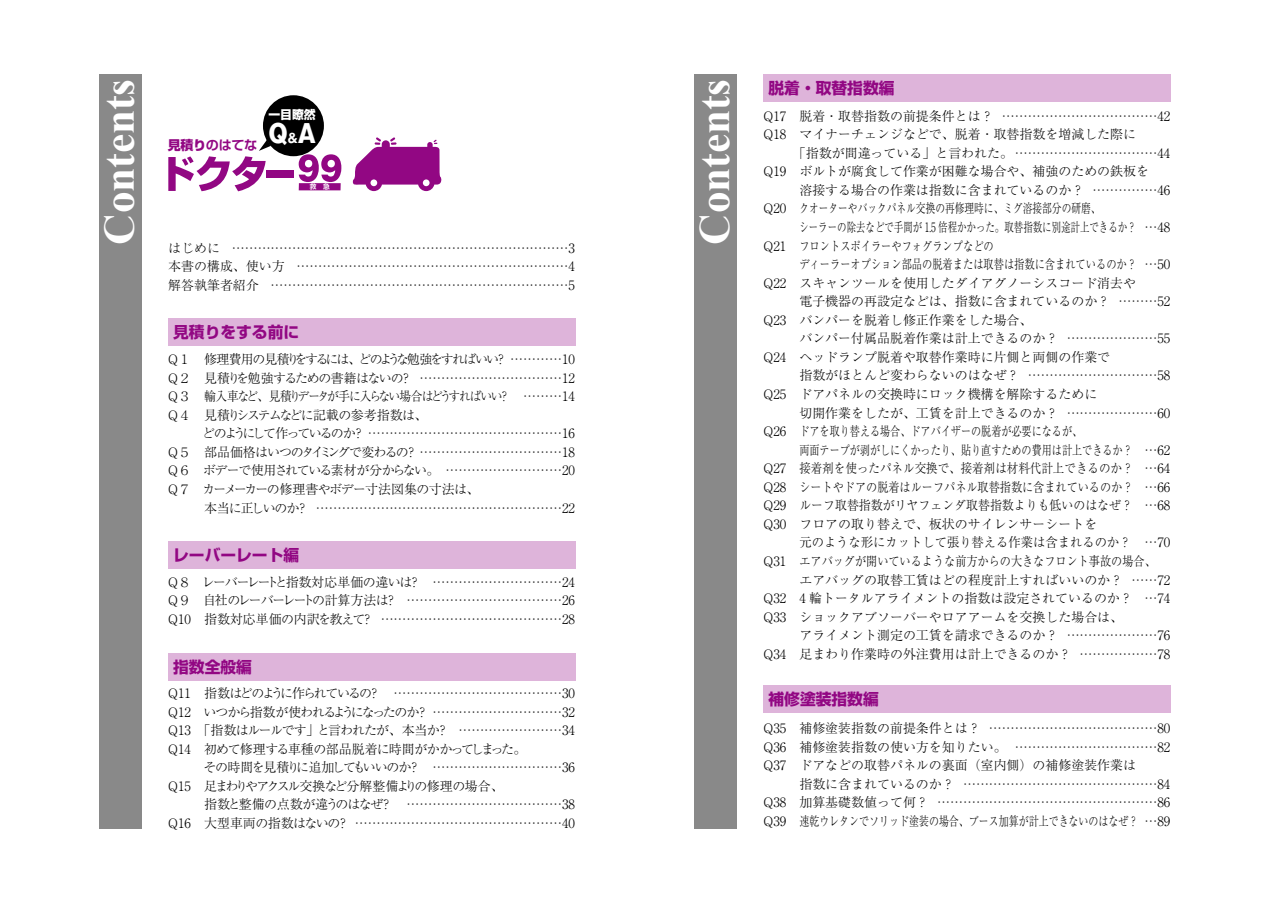
<style>
.page{position:relative;width:1270px;height:903px;background:#fff}
.page>*{position:absolute;margin:0;border:0;box-sizing:border-box;transform-origin:0 0}
.t1{font:700 43.23px "Times New Roman";color:#fff}
.t2{font:800 24.85px "Gothic MB101 Pro";color:#fff;scale:.9 1}
.t3{font:700 15.75px "Shin Go Pro";color:#920783}
.t4{font:700 13.12px "Shin Go Pro De";color:#920783}
.t5{font:300 12.95px/18.6px "Ryumin Pro";color:#000;text-align:justify}
.t6{font:300 12.95px/18.6px "Ryumin Pro";letter-spacing:-.1em;color:#000}
.t7{font:300 12.95px "Ryumin Pro";color:#000;scale:.86 1}
.t8{font:300 12.95px "Ryumin Pro";color:#000;scale:.78 1}
.t9{font:300 12.95px "Ryumin Pro";color:#000;scale:.79 1}
.t10{font:300 12.95px "Ryumin Pro";letter-spacing:-.095em;color:#000}
.t11{font:300 12.95px/18.6px "Ryumin Pro";letter-spacing:-.06em;color:#000}
.t12{font:300 12.95px "Ryumin Pro";letter-spacing:-.055em;color:#000}
.t13{font:300 12.95px "Ryumin Pro";color:#000;scale:.73 1}
.t14{font:300 12.95px "Ryumin Pro";color:#000;scale:.75 1}
.t15{font:300 12.95px "Ryumin Pro";letter-spacing:-.035em;color:#000}
.t16{font:300 12.95px "Ryumin Pro";color:#000;scale:.89 1}
.t17{font:300 12.95px "Ryumin Pro";color:#000;scale:.92 1}
.t18{font:300 12.95px "Ryumin Pro";color:#000;scale:.95 1}
.t19{font:300 12.95px "Ryumin Pro";letter-spacing:-.08em;color:#000}
.t20{font:300 12.95px "Ryumin Pro";letter-spacing:-.15em;color:#000}
.t21{font:800 11.9px "Shin Go Pro";color:#fff}
.t22{font:700 6.65px "Shin Go Pro De";color:#fff}
.s1{font-family:"Shin Go Pro";font-weight:800}
.s2{font-size:12.42px}
</style>
<div class="page">
<div style="left:99px;top:74px;width:42px;height:754px;background:#898989"></div>
<div style="left:168px;top:318px;width:407px;height:27px;background:#deb4da"></div>
<div style="left:168px;top:541px;width:407px;height:28px;background:#deb4da"></div>
<div style="left:168px;top:653px;width:407px;height:28px;background:#deb4da"></div>
<div style="left:263px;top:95px;width:61px;height:61px;background:#000;border-radius:50%"></div>
<svg style="left:168px;top:140px;width:103px;height:51px"></svg>
<div style="left:266px;top:170px;width:28px;height:8px;background:#920783"></div>
<svg style="left:299px;top:154px;width:43px;height:28px"></svg>
<div style="left:299px;top:183px;width:42px;height:7px;background:#920783"></div>
<svg style="left:353px;top:137px;width:89px;height:54px"></svg>
<div style="left:694px;top:74px;width:43px;height:754px;background:#898989"></div>
<div style="left:764px;top:74px;width:407px;height:28px;background:#deb4da"></div>
<div style="left:764px;top:685px;width:407px;height:27px;background:#deb4da"></div>
<h1 class="t1" style="left:89px;top:245px;width:167px;rotate:-90deg">Contents</h1>
<p class="t4" style="left:168px;top:134px;width:91px"><span class="s1">見積り</span>のはてな</p>
<p class="t21" style="left:268px;top:105px;width:49px">一目瞭然</p>
<h2 class="t2" style="left:268px;top:112px;width:54px">Q<span class="s2">&amp;</span>A</h2>
<p class="t22" style="left:310px;top:181px;width:22px">救　急</p>
<p class="t5" style="left:168px;top:237px;width:118px;text-align:left">はじめに<br>本書の構成、使い方解答執筆者紹介</p>
<p class="t5" style="left:232px;top:237px;width:345px;text-align:right">……………………………………………………………………3 ………………………………………………………4 ……………………………………………………………5</p>
<p class="t3" style="left:173px;top:319px;width:127px">見積りをする前に</p>
<p class="t5" style="left:168px;top:349px;width:24px">Q１<br>Q２<br>Q３<br>Q４</p>
<p class="t5" style="left:168px;top:442px;width:24px">Q５<br>Q６<br>Q７</p>
<p class="t6" style="left:202px;top:349px;width:375px">修理費用の見積りをするには、どのような勉強をすればいい？ …………10見積りを勉強するための書籍はないの？<br>輸入車など、見積りデータが手に入らない場合はどうすればいい？<br>見積りシステムなどに記載の参考指数は、<br>どのようにして作っているのか？ ………………………………………16部品価格はいつのタイミングで変わるの？……………………………18ボデーで使用されている素材が分からない。<br>カーメーカーの修理書やボデー寸法図集の寸法は、<br>本当に正しいのか？</p>
<p class="t5" style="left:420px;top:367px;width:157px;text-align:right">……………………………12 ………14</p>
<p class="t5" style="left:445px;top:460px;width:131px">………………………20</p>
<p class="t5" style="left:316px;top:497px;width:261px">…………………………………………………22</p>
<p class="t3" style="left:173px;top:543px;width:127px">レーバーレート編</p>
<p class="t5" style="left:168px;top:572px;width:24px">Q８<br>Q９<br>Q10</p>
<p class="t11" style="left:202px;top:572px;width:221px">レーバーレートと指数対応単価の違いは？自社のレーバーレートの計算方法は？<br>指数対応単価の内訳を教えて？</p>
<p class="t5" style="left:381px;top:571px;width:196px;text-align:right">…………………………24 ………………………………26 ……………………………………28</p>
<p class="t3" style="left:173px;top:655px;width:80px">指数全般編</p>
<p class="t5" style="left:168px;top:683px;width:24px">Q11<br>Q12<br>Q13<br>Q14</p>
<p class="t5" style="left:168px;top:776px;width:24px">Q15</p>
<p class="t5" style="left:168px;top:813px;width:24px">Q16</p>
<p class="t20" style="left:204px;top:683px;width:178px">指数はどのように作られているの？</p>
<p class="t10" style="left:203px;top:702px;width:373px">いつから指数が使われるようになったのか？ …………………………32</p>
<p class="t19" style="left:198px;top:720px;width:253px">「指数はルールです」と言われたが、本当か？</p>
<p class="t12" style="left:204px;top:739px;width:324px">初めて修理する車種の部品脱着に時間がかかってしまった。</p>
<p class="t10" style="left:203px;top:757px;width:219px">その時間を見積りに追加してもいいのか？</p>
<p class="t6" style="left:204px;top:776px;width:301px">足まわりやアクスル交換など分解整備よりの修理の場合、</p>
<p class="t12" style="left:204px;top:794px;width:190px">指数と整備の点数が違うのはなぜ？</p>
<p class="t15" style="left:204px;top:813px;width:372px">大型車両の指数はないの？ …………………………………………40</p>
<p class="t5" style="left:394px;top:683px;width:183px">…………………………………30</p>
<p class="t5" style="left:458px;top:720px;width:118px">……………………34</p>
<p class="t5" style="left:432px;top:757px;width:144px">…………………………36</p>
<p class="t5" style="left:407px;top:794px;width:170px">………………………………38</p>
<h1 class="t1" style="left:685px;top:245px;width:167px;rotate:-90deg">Contents</h1>
<p class="t3" style="left:769px;top:76px;width:127px">脱着・取替指数編</p>
<p class="t5" style="left:763px;top:106px;width:24px">Q17<br>Q18</p>
<p class="t5" style="left:763px;top:161px;width:24px">Q19</p>
<p class="t5" style="left:763px;top:198px;width:24px">Q20</p>
<p class="t5" style="left:763px;top:235px;width:24px">Q21</p>
<p class="t5" style="left:763px;top:272px;width:24px">Q22</p>
<p class="t5" style="left:763px;top:310px;width:24px">Q23</p>
<p class="t5" style="left:763px;top:347px;width:24px">Q24</p>
<p class="t5" style="left:763px;top:384px;width:24px">Q25</p>
<p class="t5" style="left:763px;top:421px;width:24px">Q26</p>
<p class="t5" style="left:763px;top:458px;width:24px">Q27<br>Q28<br>Q29<br>Q30</p>
<p class="t5" style="left:763px;top:551px;width:24px">Q31</p>
<p class="t5" style="left:763px;top:588px;width:24px">Q32<br>Q33</p>
<p class="t5" style="left:763px;top:643px;width:24px">Q34</p>
<p class="t5" style="left:799px;top:106px;width:196px">脱着・取替指数の前提条件とは？</p>
<p class="t5" style="left:799px;top:124px;width:338px">マイナーチェンジなどで、脱着・取替指数を増減した際に</p>
<p class="t5" style="left:793px;top:143px;width:379px">「指数が間違っている」と言われた。……………………………44</p>
<p class="t5" style="left:799px;top:161px;width:351px">ボルトが腐食して作業が困難な場合や、補強のための鉄板を</p>
<p class="t5" style="left:799px;top:180px;width:286px">溶接する場合の作業は指数に含まれているのか？</p>
<p class="t14" style="left:799px;top:198px;width:403px">クオーターやバックパネル交換の再修理時に、ミグ溶接部分の研磨、</p>
<p class="t13" style="left:799px;top:217px;width:464px">シーラーの除去などで手間が 1.5 倍程かかった。取替指数に別途計上できるか？</p>
<p class="t9" style="left:799px;top:235px;width:248px">フロントスポイラーやフォグランプなどの</p>
<p class="t9" style="left:799px;top:254px;width:429px">ディーラーオプション部品の脱着または取替は指数に含まれているのか？</p>
<p class="t5" style="left:799px;top:272px;width:338px">スキャンツールを使用したダイアグノーシスコード消去や</p>
<p class="t5" style="left:799px;top:291px;width:312px">電子機器の再設定などは、指数に含まれているのか？</p>
<p class="t5" style="left:799px;top:310px;width:235px">バンパーを脱着し修正作業をした場合、</p>
<p class="t5" style="left:799px;top:328px;width:260px">バンパー付属品脱着作業は計上できるのか？</p>
<p class="t5" style="left:799px;top:347px;width:312px">ヘッドランプ脱着や取替作業時に片側と両側の作業で</p>
<p class="t5" style="left:799px;top:365px;width:222px">指数がほとんど変わらないのはなぜ？</p>
<p class="t5" style="left:799px;top:384px;width:299px">ドアパネルの交換時にロック機構を解除するために</p>
<p class="t5" style="left:799px;top:402px;width:260px">切開作業をしたが、工賃を計上できるのか？</p>
<p class="t8" style="left:799px;top:421px;width:364px">ドアを取り替える場合、ドアバイザーの脱着が必要になるが、</p>
<p class="t8" style="left:799px;top:440px;width:429px">両面テープが剥がしにくかったり、貼り直すための費用は計上できるか？</p>
<p class="t16" style="left:799px;top:458px;width:377px">接着剤を使ったパネル交換で、接着剤は材料代計上できるのか？</p>
<p class="t7" style="left:799px;top:477px;width:390px">シートやドアの脱着はルーフパネル取替指数に含まれているのか？</p>
<p class="t17" style="left:799px;top:495px;width:364px">ルーフ取替指数がリヤフェンダ取替指数よりも低いのはなぜ？</p>
<p class="t5" style="left:799px;top:514px;width:299px">フロアの取り替えで、板状のサイレンサーシートを</p>
<p class="t18" style="left:799px;top:532px;width:351px">元のような形にカットして張り替える作業は含まれるのか？</p>
<p class="t7" style="left:799px;top:551px;width:416px">エアバッグが開いているような前方からの大きなフロント事故の場合、</p>
<p class="t5" style="left:799px;top:569px;width:325px">エアバッグの取替工賃はどの程度計上すればいいのか？</p>
<p class="t5" style="left:799px;top:588px;width:335px">4 輪トータルアライメントの指数は設定されているのか？</p>
<p class="t5" style="left:799px;top:606px;width:325px">ショックアブソーバーやロアアームを交換した場合は、</p>
<p class="t5" style="left:799px;top:625px;width:260px">アライメント測定の工賃を請求できるのか？</p>
<p class="t5" style="left:799px;top:643px;width:273px">足まわり作業時の外注費用は計上できるのか？</p>
<p class="t5" style="left:1002px;top:106px;width:170px">………………………………42</p>
<p class="t5" style="left:1093px;top:180px;width:79px">……………46</p>
<p class="t5" style="left:1144px;top:217px;width:27px">…48</p>
<p class="t5" style="left:1144px;top:254px;width:27px">…50</p>
<p class="t5" style="left:1118px;top:291px;width:53px">………52</p>
<p class="t5" style="left:1067px;top:328px;width:105px">…………………55</p>
<p class="t5" style="left:1028px;top:365px;width:144px">…………………………58</p>
<p class="t5" style="left:1067px;top:402px;width:105px">…………………60</p>
<p class="t5" style="left:1144px;top:439px;width:27px">…62 …64 …66 …68</p>
<p class="t5" style="left:1144px;top:532px;width:27px">…70</p>
<p class="t5" style="left:1131px;top:569px;width:40px;text-align:right">……72 …74</p>
<p class="t5" style="left:1067px;top:625px;width:105px;text-align:right">…………………76 ………………78</p>
<p class="t3" style="left:769px;top:686px;width:112px">補修塗装指数編</p>
<p class="t5" style="left:763px;top:718px;width:24px">Q35<br>Q36<br>Q37</p>
<p class="t5" style="left:763px;top:792px;width:24px">Q38<br>Q39</p>
<p class="t5" style="left:799px;top:718px;width:341px;text-align:left">補修塗装指数の前提条件とは？<br>補修塗装指数の使い方を知りたい。<br>ドアなどの取替パネルの裏面（室内側）の補修塗装作業は指数に含まれているのか？<br>加算基礎数値って何？<br>速乾ウレタンでソリッド塗装の場合、ブース加算が計上できないのはなぜ？</p>
<p class="t5" style="left:989px;top:718px;width:183px;text-align:right">…………………………………80 ……………………………82</p>
<p class="t5" style="left:937px;top:773px;width:235px;text-align:right">………………………………………84 ……………………………………………86 …89</p>
</div>
